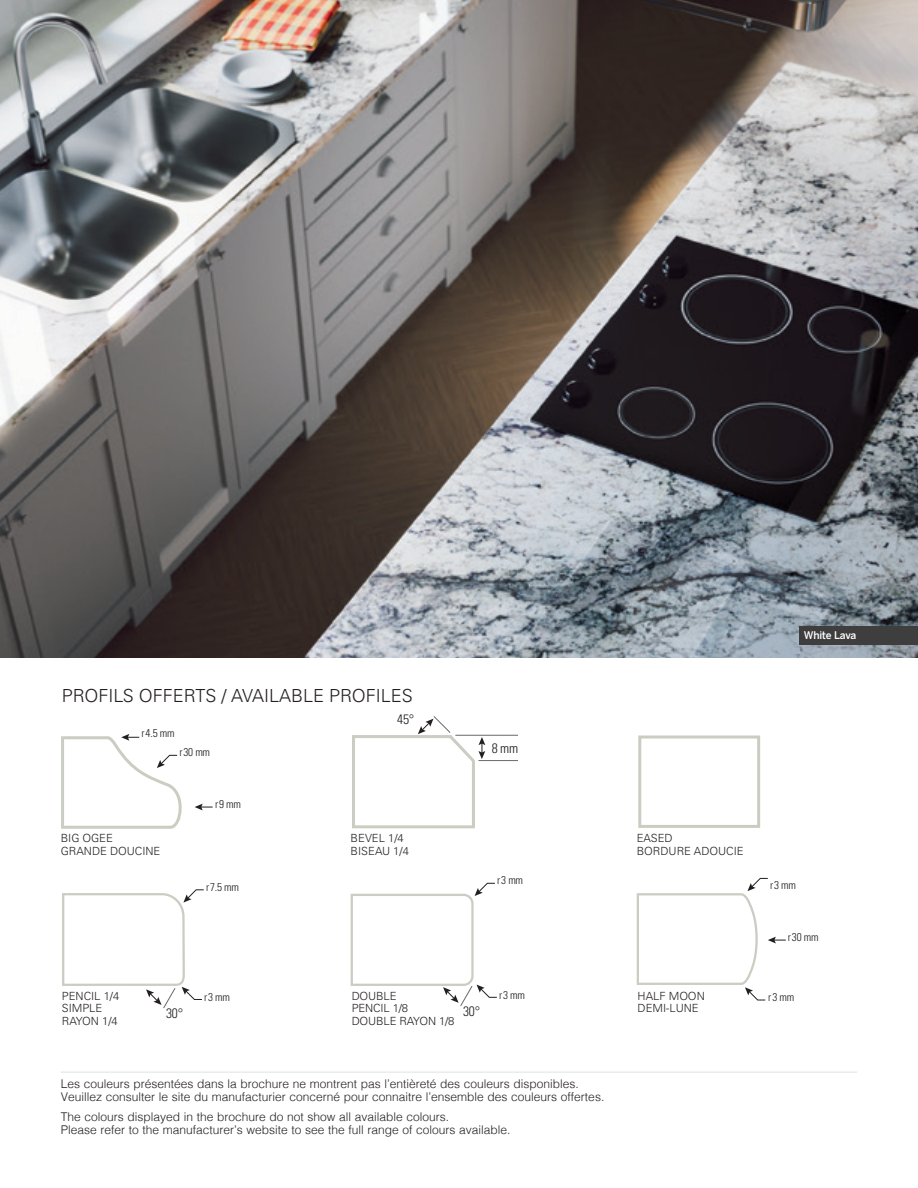
<style>
.page{position:relative;width:918px;height:1188px;background:#fff}
.page>*{position:absolute;margin:0;border:0;box-sizing:border-box;transform-origin:0 0}
.t1{font:300 18px "Univers LT Pro 45";color:#231f20}
.t2{font:300 condensed 13.65px "Univers LT Pro";letter-spacing:-.02em;color:#231f20}
.t3{font:300 12px/13.5px "Helvetica";color:#231f20}
.t4{font:300 11.25px/12.8px "Univers LT Pro 45";color:#231f20}
.t5{font:300 condensed 11.25px "Univers LT Pro";letter-spacing:-.02em;color:#231f20}
.t6{font:500 10.5px "Benton Sans";letter-spacing:-.02em;color:#fff}
</style>
<div class="page">
<img style="left:0;top:0;width:918px;height:658px">
<div style="left:799px;top:626px;width:119px;height:19px;background:#3e3e3f"></div>
<div style="left:638px;top:736px;width:122px;height:92px;border:3px solid #cacdc2"></div>
<svg style="left:195px;top:804px;width:18px;height:6px"></svg>
<svg style="left:61px;top:734px;width:121px;height:95px"></svg>
<svg style="left:636px;top:878px;width:150px;height:123px"></svg>
<svg style="left:62px;top:889px;width:142px;height:120px"></svg>
<svg style="left:350px;top:883px;width:147px;height:123px"></svg>
<svg style="left:352px;top:716px;width:133px;height:113px"></svg>
<hr style="left:455px;top:735px;width:63px;height:1px;background:#231f20">
<hr style="left:478px;top:760px;width:40px;height:1px;background:#231f20">
<hr style="left:61px;top:1072px;width:796px;height:1px;background:#dfe4de">
<h1 class="t1" style="left:62px;top:689px;width:352px">PROFILS OFFERTS / AVAILABLE PROFILES</h1>
<p class="t5" style="left:142px;top:727px;width:34px">r 4.5 mm</p>
<p class="t5" style="left:179px;top:746px;width:32px">r 30 mm</p>
<p class="t4" style="left:61px;top:833px;width:101px">BIG OGEE<br>GRANDE DOUCINE</p>
<p class="t5" style="left:215px;top:797px;width:27px">r 9 mm</p>
<p class="t5" style="left:206px;top:880px;width:34px">r 7.5 mm</p>
<p class="t2" style="left:397px;top:711px;width:19px">45°</p>
<p class="t2" style="left:492px;top:740px;width:28px">8 mm</p>
<p class="t4" style="left:351px;top:833px;width:60px">BEVEL 1/4<br>BISEAU 1/4</p>
<p class="t4" style="left:637px;top:833px;width:109px">EASED<br>BORDURE ADOUCIE</p>
<p class="t5" style="left:497px;top:874px;width:27px">r 3 mm</p>
<p class="t4" style="left:62px;top:990px;width:59px">PENCIL 1/4<br>SIMPLE<br>RAYON 1/4</p>
<p class="t5" style="left:204px;top:991px;width:27px">r 3 mm</p>
<p class="t5" style="left:499px;top:989px;width:27px">r 3 mm</p>
<p class="t4" style="left:352px;top:990px;width:104px">DOUBLE<br>PENCIL 1/8<br>DOUBLE RAYON 1/8</p>
<p class="t2" style="left:166px;top:1006px;width:19px">30°</p>
<p class="t2" style="left:463px;top:1004px;width:19px">30°</p>
<p class="t3" style="left:61px;top:1078px;width:545px">Les couleurs présentées dans la brochure ne montrent pas l’entièreté des couleurs disponibles.<br>Veuillez consulter le site du manufacturier concerné pour connaitre l’ensemble des couleurs offertes.</p>
<p class="t3" style="left:61px;top:1111px;width:451px">The colours displayed in the brochure do not show all available colours.<br>Please refer to the manufacturer’s website to see the full range of colours available.</p>
<p class="t4" style="left:638px;top:990px;width:69px">HALF MOON<br>DEMI-LUNE</p>
<p class="t6" style="left:804px;top:629px;width:54px">White Lava</p>
<p class="t5" style="left:770px;top:879px;width:27px">r 3 mm</p>
<p class="t5" style="left:788px;top:931px;width:32px">r 30 mm</p>
<p class="t5" style="left:768px;top:991px;width:27px">r 3 mm</p>
</div>
